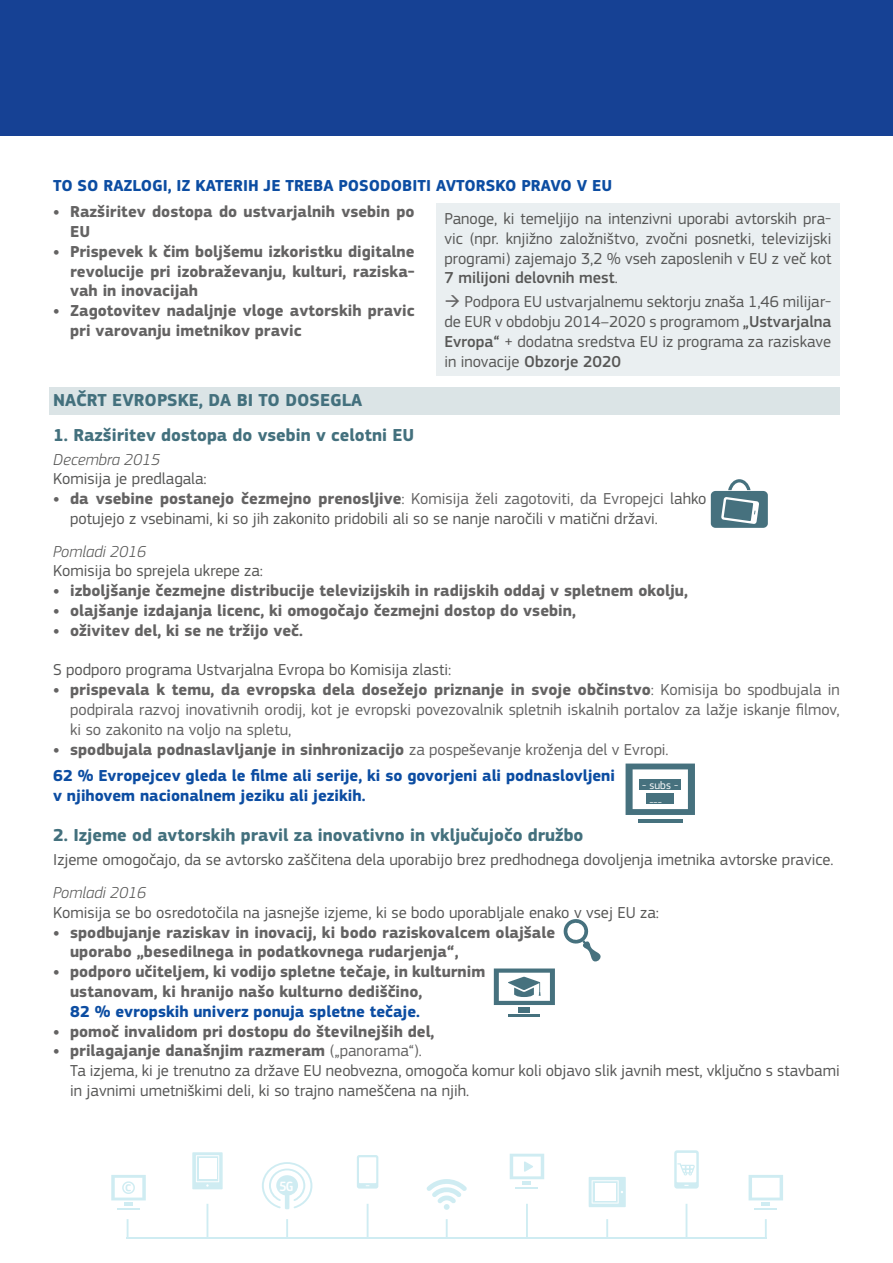
<style>
.page{position:relative;width:893px;height:1263px;background:#fff}
.page>*{position:absolute;margin:0;border:0;box-sizing:border-box;transform-origin:0 0}
.t1{font:700 18px "EC Square Sans Pro";color:#43707d}
.t2{font:16.5px/19.8px "EC Square Sans Pro";color:#575756;text-align:justify}
.t3{font:700 16.5px/19.8px "EC Square Sans Pro";color:#646363}
.t4{font:700 16.5px/26.2px "EC Square Sans Pro";color:#0c4da2}
.t5{font:16.5px/19.8px "EC Square Sans Pro";color:#646363;text-align:justify}
.t6{font:italic 300 16.5px "EC Square Sans Pro";color:#575756}
.t7{font:500 14.1px "EC Square Sans Cond Pro";color:#fff}
.t8{font:11.25px/16.8px "EC Square Sans Pro";color:#fff}
.s1{font-weight:500}
.s2{color:#646363}
.s3{font-weight:700;color:#646363}
.s4{font-weight:700}
.s5{font-weight:400;color:#646363}
</style>
<div class="page">
<div style="left:0;top:0;width:893px;height:136px;background:#164194"></div>
<div style="left:192px;top:1152px;width:31px;height:37px;background:#cfecf2"></div>
<svg style="left:196px;top:1155px;width:23px;height:32px"></svg>
<svg style="left:589px;top:1177px;width:37px;height:30px"></svg>
<svg style="left:592px;top:1180px;width:31px;height:23px"></svg>
<hr style="left:117px;top:1208px;width:23px;height:2px;background:#009fbd">
<svg style="left:748px;top:1175px;width:35px;height:31px"></svg>
<hr style="left:755px;top:1208px;width:22px;height:2px;background:#009fbd">
<svg style="left:674px;top:1150px;width:25px;height:38px"></svg>
<svg style="left:262px;top:1162px;width:50px;height:47px"></svg>
<svg style="left:426px;top:1179px;width:41px;height:31px"></svg>
<svg style="left:357px;top:1155px;width:21px;height:33px"></svg>
<svg style="left:510px;top:1154px;width:34px;height:34px"></svg>
<hr style="left:127px;top:1237px;width:640px;height:1px;background:#009fbd">
<svg style="left:127px;top:1219px;width:2px;height:19px"></svg>
<svg style="left:765px;top:1219px;width:2px;height:19px"></svg>
<svg style="left:446px;top:1219px;width:2px;height:19px"></svg>
<svg style="left:286px;top:1219px;width:2px;height:19px"></svg>
<hr style="left:206px;top:1204px;width:2px;height:34px;background:#009fbd">
<svg style="left:606px;top:1219px;width:2px;height:19px"></svg>
<hr style="left:367px;top:1204px;width:2px;height:34px;background:#009fbd">
<hr style="left:526px;top:1204px;width:2px;height:34px;background:#009fbd">
<hr style="left:686px;top:1204px;width:1px;height:34px;background:#009fbd">
<svg style="left:111px;top:1175px;width:35px;height:31px"></svg>
<div style="left:49px;top:387px;width:791px;height:28px;background:#dbe4e6"></div>
<div style="left:436px;top:203px;width:404px;height:172px;background:#eaeff1"></div>
<svg style="left:626px;top:763px;width:69px;height:52px"></svg>
<hr style="left:638px;top:819px;width:45px;height:4px;background:#46717e">
<div style="left:639px;top:780px;width:42px;height:10px;background:#46717e"></div>
<div style="left:646px;top:794px;width:28px;height:10px;background:#46717e"></div>
<div style="left:711px;top:491px;width:57px;height:37px;background:#46717e;border-radius:5px"></div>
<svg style="left:728px;top:479px;width:22px;height:11px"></svg>
<svg style="left:721px;top:497px;width:38px;height:27px"></svg>
<div style="left:519px;top:1007px;width:11px;height:5px;background:#46717e"></div>
<hr style="left:508px;top:1015px;width:32px;height:2px;background:#46717e">
<svg style="left:494px;top:968px;width:61px;height:37px"></svg>
<svg style="left:563px;top:919px;width:38px;height:43px"></svg>
<p class="t4" style="left:53px;top:173px;width:561px">TO SO RAZLOGI, IZ KATERIH JE TREBA POSODOBITI AVTORSKO PRAVO V EU</p>
<p class="t3" style="left:70px;top:202px;width:346px;text-indent:-17px">• Razširitev dostopa do ustvarjalnih vsebin po<br>EU</p>
<p class="t3" style="left:70px;top:242px;width:346px;text-align:justify;text-indent:-17px">• Prispevek k čim boljšemu izkoristku digitalne revolucije pri izobraževanju, kulturi, raziska&shy;vah in inovacijah</p>
<p class="t3" style="left:70px;top:301px;width:346px;text-indent:-17px">• Zagotovitev nadaljnje vloge avtorskih pravic pri varovanju imetnikov pravic</p>
<p class="t2" style="left:444px;top:209px;width:388px">Panoge, ki temeljijo na intenzivni uporabi avtorskih pra&shy;vic (npr. knjižno založništvo, zvočni posnetki, televizijski programi) zajemajo 3,2 % vseh zaposlenih v EU z več kot <span class="s1">7 milijoni delovnih mest</span>.</p>
<p class="t2" style="left:444px;top:292px;width:388px"><span class="s2">→</span> Podpora EU ustvarjalnemu sektorju znaša 1,46 milijar&shy;de EUR v obdobju 2014–2020 s programom <span class="s1">„Ustvarjalna Evropa“</span> + dodatna sredstva EU iz programa za raziskave in inovacije <span class="s1">Obzorje 2020</span></p>
<p class="t1" style="left:53px;top:389px;width:311px">NAČRT EVROPSKE, DA BI TO DOSEGLA</p>
<p class="t1" style="left:53px;top:424px;width:363px">1. Razširitev dostopa do vsebin v celotni EU</p>
<p class="t6" style="left:53px;top:449px;width:109px">Decembra 2015</p>
<p class="t2" style="left:53px;top:469px;width:155px">Komisija je predlagala:</p>
<p class="t2" style="left:70px;top:489px;width:638px;text-indent:-17px"><span class="s3">• da vsebine postanejo čezmejno prenosljive</span><span class="s2">: Komisija želi zagotoviti, da Evropejci</span> lahko potujejo z vsebinami, ki so jih zakonito pridobili ali so se nanje naročili v matični državi.</p>
<p class="t6" style="left:53px;top:541px;width:94px">Pomladi 2016</p>
<p class="t2" style="left:53px;top:561px;width:211px">Komisija bo sprejela ukrepe za:</p>
<p class="t3" style="left:53px;top:581px;width:636px">• izboljšanje čezmejne distribucije televizijskih in radijskih oddaj v spletnem okolju,</p>
<p class="t3" style="left:53px;top:601px;width:524px">• olajšanje izdajanja licenc, ki omogočajo čezmejni dostop do vsebin,</p>
<p class="t3" style="left:53px;top:621px;width:251px">• oživitev del, ki se ne tržijo več.</p>
<p class="t2" style="left:53px;top:660px;width:400px">S podporo programa Ustvarjalna Evropa bo Komisija zlasti:</p>
<p class="t5" style="left:70px;top:680px;width:771px;text-indent:-17px"><span class="s4">• prispevala k temu, da evropska dela dosežejo priznanje in svoje občinstvo</span>: Komisija bo spodbujala in podpirala razvoj inovativnih orodij, kot je evropski povezovalnik spletnih iskalnih portalov za lažje iskanje filmov, ki so zakonito na voljo na spletu,</p>
<p class="t4" style="left:53px;top:736px;width:617px"><span class="s2">• spodbujala podnaslavljanje in sinhronizacijo</span> <span class="s5">za pospeševanje kroženja del v Evropi.<br></span>62 % Evropejcev gleda le filme ali serije, ki so govorjeni ali podnaslovljeni</p>
<p class="t4" style="left:53px;top:782px;width:314px">v njihovem nacionalnem jeziku ali jezikih.</p>
<p class="t1" style="left:53px;top:825px;width:532px">2. Izjeme od avtorskih pravil za inovativno in vključujočo družbo</p>
<p class="t2" style="left:53px;top:850px;width:782px">Izjeme omogočajo, da se avtorsko zaščitena dela uporabijo brez predhodnega dovoljenja imetnika avtorske pravice.</p>
<p class="t6" style="left:53px;top:883px;width:94px">Pomladi 2016</p>
<p class="t2" style="left:53px;top:902px;width:607px">Komisija se bo osredotočila na jasnejše izjeme, ki se bodo uporabljale enako v vsej EU za:</p>
<p class="t3" style="left:70px;top:923px;width:486px;text-indent:-17px">• spodbujanje raziskav in inovacij, ki bodo raziskovalcem olajšale uporabo „besedilnega in podatkovnega rudarjenja“,</p>
<p class="t3" style="left:70px;top:962px;width:417px;text-indent:-17px">• podporo učiteljem, ki vodijo spletne tečaje, in kulturnim ustanovam, ki hranijo našo kulturno dediščino,</p>
<p class="t4" style="left:70px;top:999px;width:351px">82 % evropskih univerz ponuja spletne tečaje.</p>
<p class="t3" style="left:53px;top:1022px;width:383px">• pomoč invalidom pri dostopu do številnejših del,</p>
<p class="t2" style="left:70px;top:1041px;width:771px;text-align:left;text-indent:-17px"><span class="s3">• prilagajanje današnjim razmeram</span> <span class="s2">(„panorama“).<br></span>Ta izjema, ki je trenutno za države EU neobvezna, omogoča komur koli objavo slik javnih mest, vključno s stavbami in javnimi umetniškimi deli, ki so trajno nameščena na njih.</p>
<p class="t8" style="left:649px;top:777px;width:30px;text-indent:-7px">- subs - ---</p>
<p class="t7" style="left:279px;top:1178px;width:16px">5G</p>
</div>
